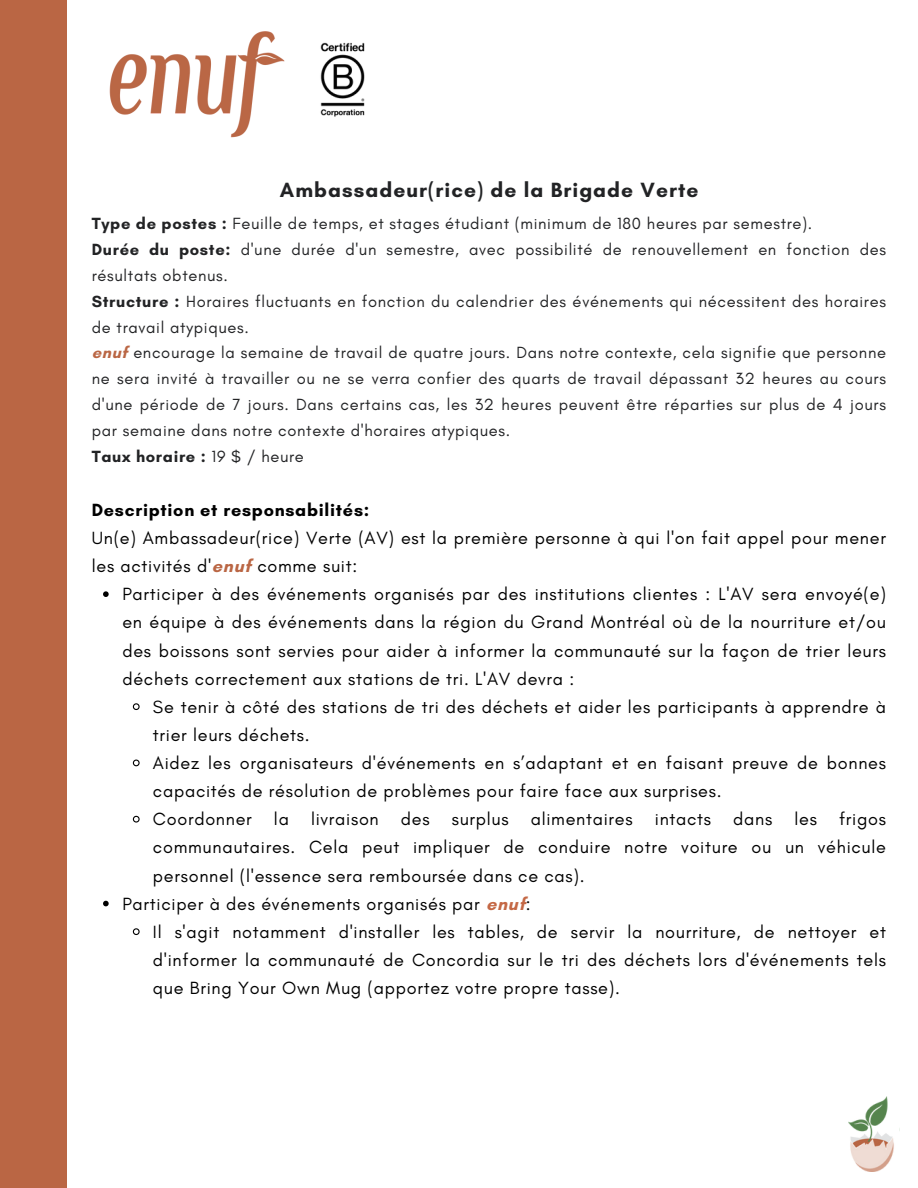
<style>
.page{position:relative;width:918px;height:1188px;background:#fff}
.page>*{position:absolute;margin:0;border:0;box-sizing:border-box;transform-origin:0 0}
.t1{font:700 21px "Glacial Indifference";letter-spacing:.05em;color:#222325}
.t2{font:18px/28.2px "Glacial Indifference";letter-spacing:.04em;color:#000}
.t3{font:700 18px "Glacial Indifference";letter-spacing:.04em;color:#000}
.t4{font:16.5px/25.8px "Glacial Indifference";letter-spacing:.04em;color:#222325}
.t5{font:700 16.5px "Glacial Indifference";letter-spacing:.04em;color:#222325}
.s1{font-weight:700}
.s2{font-weight:700;color:#ba6644}
.s3{font-weight:400}
.s4{font-weight:700;color:#c46845}
</style>
<div class="page">
<div style="left:0;top:0;width:67px;height:1188px;background:#ba6644"></div>
<img style="left:109px;top:31px;width:176px;height:107px">
<img style="left:849px;top:1096px;width:45px;height:76px">
<svg style="left:103px;top:591px;width:6px;height:6px"></svg>
<svg style="left:132px;top:703px;width:8px;height:7px"></svg>
<svg style="left:132px;top:759px;width:8px;height:8px"></svg>
<svg style="left:132px;top:815px;width:8px;height:8px"></svg>
<svg style="left:103px;top:901px;width:6px;height:5px"></svg>
<svg style="left:132px;top:928px;width:8px;height:7px"></svg>
<img style="left:320px;top:42px;width:45px;height:75px">
<p class="t1" style="left:280px;top:177px;width:420px">Ambassadeur(rice) de la Brigade Verte</p>
<h1 class="t4" style="left:92px;top:210px;width:722px"><span class="s1">Type de postes :</span> Feuille de temps, et stages étudiant (minimum de 180 heures par semestre).</h1>
<p class="t4" style="left:92px;top:236px;width:796px"><span class="s1">Durée du poste:</span> d'une durée d'un semestre, avec possibilité de renouvellement en fonction des résultats obtenus.</p>
<p class="t4" style="left:92px;top:288px;width:796px"><span class="s1">Structure :</span> Horaires fluctuants en fonction du calendrier des événements qui nécessitent des horaires de travail atypiques.</p>
<p class="t4" style="left:92px;top:340px;width:796px;text-align:justify"><span class="s2">enuf</span> encourage la semaine de travail de quatre jours. Dans notre contexte, cela signifie que personne ne sera invité à travailler ou ne se verra confier des quarts de travail dépassant 32 heures au cours d'une période de 7 jours. Dans certains cas, les 32 heures peuvent être réparties sur plus de 4 jours par semaine dans notre contexte d'horaires atypiques.</p>
<p class="t5" style="left:92px;top:446px;width:214px">Taux horaire : <span class="s3">19 $ / heure</span></p>
<p class="t3" style="left:92px;top:499px;width:279px">Description et responsabilités:</p>
<p class="t2" style="left:92px;top:524px;width:796px">Un(e) Ambassadeur(rice) Verte (AV) est la première personne à qui l'on fait appel pour mener les activités d'<span class="s2">enuf</span> comme suit:</p>
<p class="t2" style="left:122px;top:580px;width:765px;text-align:justify">Participer à des événements organisés par des institutions clientes : L'AV sera envoyé(e) en équipe à des événements dans la région du Grand Montréal où de la nourriture et/ou des boissons sont servies pour aider à informer la communauté sur la façon de trier leurs déchets correctement aux stations de tri. L'AV devra :</p>
<p class="t2" style="left:153px;top:692px;width:734px">Se tenir à côté des stations de tri des déchets et aider les participants à apprendre à trier leurs déchets.</p>
<p class="t2" style="left:153px;top:749px;width:734px">Aidez les organisateurs d'événements en s’adaptant et en faisant preuve de bonnes capacités de résolution de problèmes pour faire face aux surprises.</p>
<p class="t2" style="left:153px;top:805px;width:735px;text-align:justify">Coordonner la livraison des surplus alimentaires intacts dans les frigos communautaires. Cela peut impliquer de conduire notre voiture ou un véhicule personnel (l'essence sera remboursée dans ce cas).</p>
<p class="t2" style="left:122px;top:889px;width:410px">Participer à des événements organisés par <span class="s4">enuf</span>:</p>
<p class="t2" style="left:153px;top:917px;width:735px;text-align:justify">Il s'agit notamment d'installer les tables, de servir la nourriture, de nettoyer et d'informer la communauté de Concordia sur le tri des déchets lors d'événements tels que Bring Your Own Mug (apportez votre propre tasse).</p>
</div>
